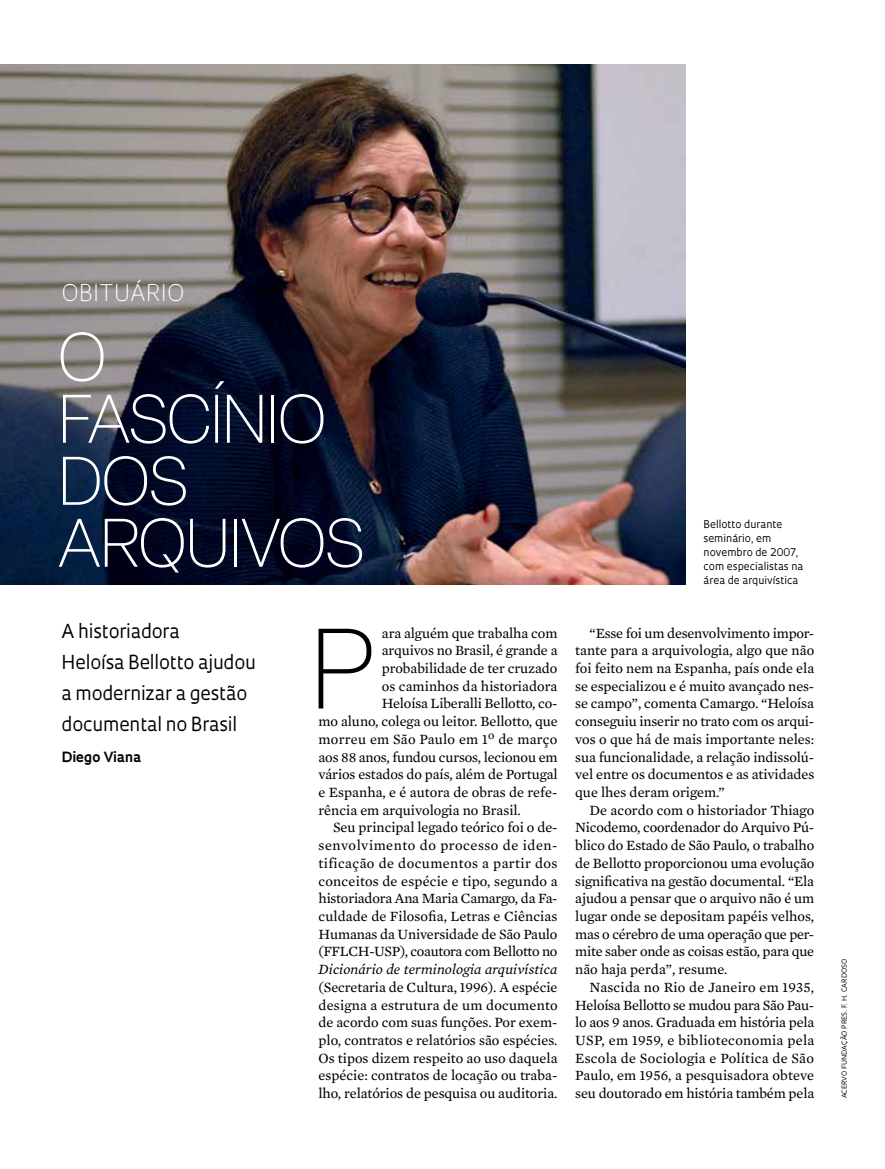
<style>
.page{position:relative;width:885px;height:1169px;background:#fff}
.page>*{position:absolute;margin:0;border:0;box-sizing:border-box;transform-origin:0 0}
.t1{font:200 112.2px "Elza";color:#000}
.t2{font:200 67.5px/61.9px "Elza";letter-spacing:-.025em;color:#fff}
.t3{font:300 22.35px "Oculum";letter-spacing:.02em;color:#fff}
.t4{font:18.75px/30.9px "Oculum";letter-spacing:-.01em;color:#000}
.t5{font:14.4px/17.7px "Mercury Text G2";letter-spacing:-.005em;color:#000;text-align:justify}
.t6{font:italic 14.4px "Mercury Text G2";letter-spacing:.005em;color:#000}
.t7{font:14.4px "Mercury Text G2";letter-spacing:-.025em;color:#000}
.t8{font:14.4px "Mercury Text G2";letter-spacing:.03em;color:#000}
.t9{font:14.4px "Mercury Text G2";letter-spacing:.035em;color:#000}
.t10{font:14.4px "Mercury Text G2";letter-spacing:.02em;color:#000}
.t11{font:700 13.65px "Oculum";letter-spacing:-.005em;color:#000}
.t12{font:10.35px/14.1px "Oculum";color:#000}
.t13{font:6.75px "Oculum";letter-spacing:.015em;color:#000}
</style>
<div class="page">
<img style="left:0;top:64px;width:686px;height:520px">
<h3 class="t3" style="left:62px;top:277px;width:124px">OBITUÁRIO</h3>
<h2 class="t2" style="left:58px;top:325px;width:309px">O<br>FASCÍNIO<br>DOS<br>ARQUIVOS</h2>
<h3 class="t4" style="left:62px;top:614px;width:196px">A historiadora<br>Heloísa Bellotto ajudou a modernizar a gestão documental no Brasil</h3>
<p class="t11" style="left:62px;top:747px;width:81px">Diego Viana</p>
<h1 class="t1" style="left:310px;top:597px;width:67px">P</h1>
<p class="t5" style="left:382px;top:623px;width:177px">ara alguém que trabalha com</p>
<p class="t5" style="left:382px;top:641px;width:177px">arquivos no Brasil, é grande a</p>
<p class="t5" style="left:382px;top:658px;width:177px">probabilidade de ter cruzado</p>
<p class="t5" style="left:382px;top:676px;width:177px">os caminhos da historiadora</p>
<p class="t5" style="left:382px;top:694px;width:177px">Heloísa Liberalli Bellotto, co-</p>
<p class="t5" style="left:319px;top:711px;width:241px">mo aluno, colega ou leitor. Bellotto, que</p>
<p class="t10" style="left:319px;top:728px;width:240px">morreu em São Paulo em 1<sup>o</sup> de março</p>
<p class="t5" style="left:319px;top:747px;width:241px">aos 88 anos, fundou cursos, lecionou em</p>
<p class="t5" style="left:319px;top:765px;width:241px">vários estados do país, além de Portugal</p>
<p class="t5" style="left:319px;top:782px;width:240px">e Espanha, e é autora de obras de refe-</p>
<p class="t5" style="left:319px;top:800px;width:204px">rência em arquivologia no Brasil.</p>
<p class="t5" style="left:333px;top:818px;width:226px">Seu principal legado teórico foi o de-</p>
<p class="t9" style="left:319px;top:835px;width:240px">senvolvimento do processo de iden-</p>
<p class="t8" style="left:319px;top:852px;width:240px">tificação de documentos a partir dos</p>
<p class="t5" style="left:319px;top:871px;width:241px">conceitos de espécie e tipo, segundo a</p>
<p class="t5" style="left:319px;top:889px;width:240px">historiadora Ana Maria Camargo, da Fa-</p>
<p class="t5" style="left:319px;top:906px;width:240px">culdade de Filosofia, Letras e Ciências</p>
<p class="t5" style="left:319px;top:924px;width:240px">Humanas da Universidade de São Paulo</p>
<p class="t7" style="left:319px;top:941px;width:240px">(FFLCH-USP), coautora com Bellotto no</p>
<p class="t6" style="left:319px;top:959px;width:240px">Dicionário de terminologia arquivística</p>
<p class="t5" style="left:319px;top:977px;width:241px">(Secretaria de Cultura, 1996). A espécie designa a estrutura de um documento de acordo com suas funções. Por exem&shy;plo, contratos e relatórios são espécies.<br>Os tipos dizem respeito ao uso daquela espécie: contratos de locação ou traba&shy;lho, relatórios de pesquisa ou auditoria.</p>
<p class="t12" style="left:704px;top:516px;width:101px">Bellotto durante seminário, em novembro de 2007, com especialistas na área de arquivística</p>
<p class="t5" style="left:575px;top:623px;width:241px;text-indent:14px">“Esse foi um desenvolvimento impor&shy;tante para a arquivologia, algo que não foi feito nem na Espanha, país onde ela se especializou e é muito avançado nes&shy;se campo”, comenta Camargo. “Heloísa conseguiu inserir no trato com os arqui&shy;vos o que há de mais importante neles: sua funcionalidade, a relação indissolú&shy;vel entre os documentos e as atividades que lhes deram origem.”</p>
<p class="t5" style="left:575px;top:800px;width:241px;text-indent:14px">De acordo com o historiador Thiago Nicodemo, coordenador do Arquivo Pú&shy;blico do Estado de São Paulo, o trabalho de Bellotto proporcionou uma evolução significativa na gestão documental. “Ela ajudou a pensar que o arquivo não é um lugar onde se depositam papéis velhos, mas o cérebro de uma operação que per&shy;mite saber onde as coisas estão, para que não haja perda”, resume.</p>
<p class="t5" style="left:575px;top:977px;width:241px;text-indent:14px">Nascida no Rio de Janeiro em 1935, Heloísa Bellotto se mudou para São Pau&shy;lo aos 9 anos. Graduada em história pela USP, em 1959, e biblioteconomia pela Escola de Sociologia e Política de São Paulo, em 1956, a pesquisadora obteve seu doutorado em história também pela</p>
<p class="t13" style="left:840px;top:1098px;width:141px;rotate:-90deg">ACERVO FUNDAÇÃO PRES. F. H. CARDOSO</p>
</div>
